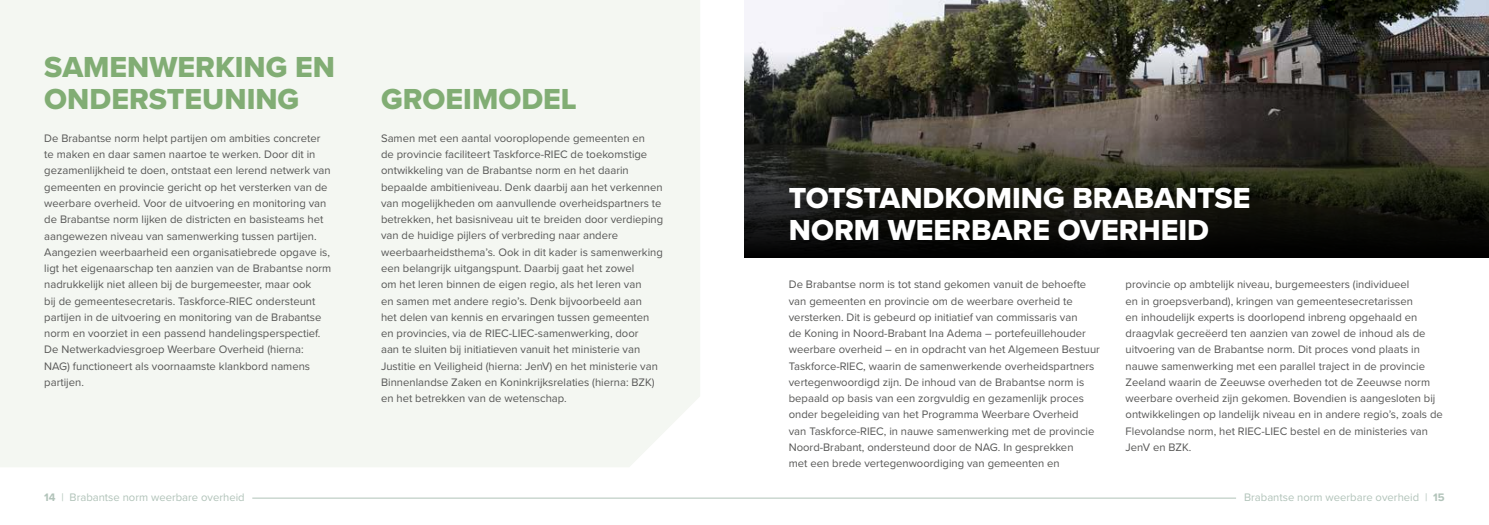
<style>
.page{position:relative;width:1489px;height:525px;background:#fff}
.page>*{position:absolute;margin:0;border:0;box-sizing:border-box;transform-origin:0 0}
.t1{font:30px/31.2px "Proxima Nova Extrabld";color:#fff}
.t2{font:30px/31.2px "Proxima Nova Extrabld";color:#81ad74}
.t3{font:11.25px/16.2px "Proxima Nova";color:#575756}
.t4{font:11.25px "Proxima Nova";color:#b1c3b9}
.s1{font-weight:700}
</style>
<div class="page">
<hr style="left:252px;top:497px;width:983px;height:1px;background:#b1c3b9">
<div style="left:0;top:0;width:700px;height:467px;background:#f4f7f2"></div>
<img style="left:744px;top:0;width:744px;height:44px">
<svg style="left:744px;top:44px;width:744px;height:213px;background:#302e26"></svg>
<h1 class="t2" style="left:44px;top:51px;width:292px">SAMENWERKING EN<br>ONDERSTEUNING</h1>
<h1 class="t2" style="left:381px;top:82px;width:197px">GROEIMODEL</h1>
<p class="t3" style="left:44px;top:129px;width:288px">De Brabantse norm helpt partijen om ambities concreter te maken en daar samen naartoe te werken. Door dit in gezamenlijkheid te doen, ontstaat een lerend netwerk van gemeenten en provincie gericht op het versterken van de weerbare overheid. Voor de uitvoering en monitoring van de Brabantse norm lijken de districten en basisteams het aangewezen niveau van samenwerking tussen partijen.<br>Aangezien weerbaarheid een organisatiebrede opgave is, ligt het eigenaarschap ten aanzien van de Brabantse norm nadrukkelijk niet alleen bij de burgemeester, maar ook<br>bij de gemeentesecretaris. Taskforce-RIEC ondersteunt partijen in de uitvoering en monitoring van de Brabantse norm en voorziet in een passend handelingsperspectief.<br>De Netwerkadviesgroep Weerbare Overheid (hierna:<br>NAG) functioneert als voornaamste klankbord namens partijen.</p>
<p class="t3" style="left:381px;top:129px;width:283px">Samen met een aantal vooroplopende gemeenten en<br>de provincie faciliteert Taskforce-RIEC de toekomstige ontwikkeling van de Brabantse norm en het daarin bepaalde ambitieniveau. Denk daarbij aan het verkennen van mogelijkheden om aanvullende overheidspartners te betrekken, het basisniveau uit te breiden door verdieping van de huidige pijlers of verbreding naar andere weerbaarheidsthema’s. Ook in dit kader is samenwerking een belangrijk uitgangspunt. Daarbij gaat het zowel<br>om het leren binnen de eigen regio, als het leren van<br>en samen met andere regio’s. Denk bijvoorbeeld aan<br>het delen van kennis en ervaringen tussen gemeenten en provincies, via de RIEC-LIEC-samenwerking, door<br>aan te sluiten bij initiatieven vanuit het ministerie van Justitie en Veiligheid (hierna: JenV) en het ministerie van Binnenlandse Zaken en Koninkrijksrelaties (hierna: BZK) en het betrekken van de wetenschap.</p>
<h1 class="t1" style="left:788px;top:182px;width:463px">TOTSTANDKOMING BRABANTSE<br>NORM WEERBARE OVERHEID</h1>
<p class="t3" style="left:788px;top:276px;width:312px">De Brabantse norm is tot stand gekomen vanuit de behoefte van gemeenten en provincie om de weerbare overheid te versterken. Dit is gebeurd op initiatief van commissaris van<br>de Koning in Noord-Brabant Ina Adema – portefeuillehouder weerbare overheid – en in opdracht van het Algemeen Bestuur Taskforce-RIEC, waarin de samenwerkende overheidspartners vertegenwoordigd zijn. De inhoud van de Brabantse norm is bepaald op basis van een zorgvuldig en gezamenlijk proces onder begeleiding van het Programma Weerbare Overheid<br>van Taskforce-RIEC, in nauwe samenwerking met de provincie Noord-Brabant, ondersteund door de NAG. In gesprekken<br>met een brede vertegenwoordiging van gemeenten en</p>
<p class="t3" style="left:1125px;top:276px;width:319px">provincie op ambtelijk niveau, burgemeesters (individueel<br>en in groepsverband), kringen van gemeentesecretarissen<br>en inhoudelijk experts is doorlopend inbreng opgehaald en draagvlak gecreëerd ten aanzien van zowel de inhoud als de uitvoering van de Brabantse norm. Dit proces vond plaats in nauwe samenwerking met een parallel traject in de provincie Zeeland waarin de Zeeuwse overheden tot de Zeeuwse norm weerbare overheid zijn gekomen. Bovendien is aangesloten bij ontwikkelingen op landelijk niveau en in andere regio’s, zoals de Flevolandse norm, het RIEC-LIEC bestel en de ministeries van JenV en BZK.</p>
<p class="t4" style="left:44px;top:489px;width:202px"><span class="s1">14</span> | Brabantse norm weerbare overheid</p>
<p class="t4" style="left:1244px;top:489px;width:202px">Brabantse norm weerbare overheid | <span class="s1">15</span></p>
</div>
